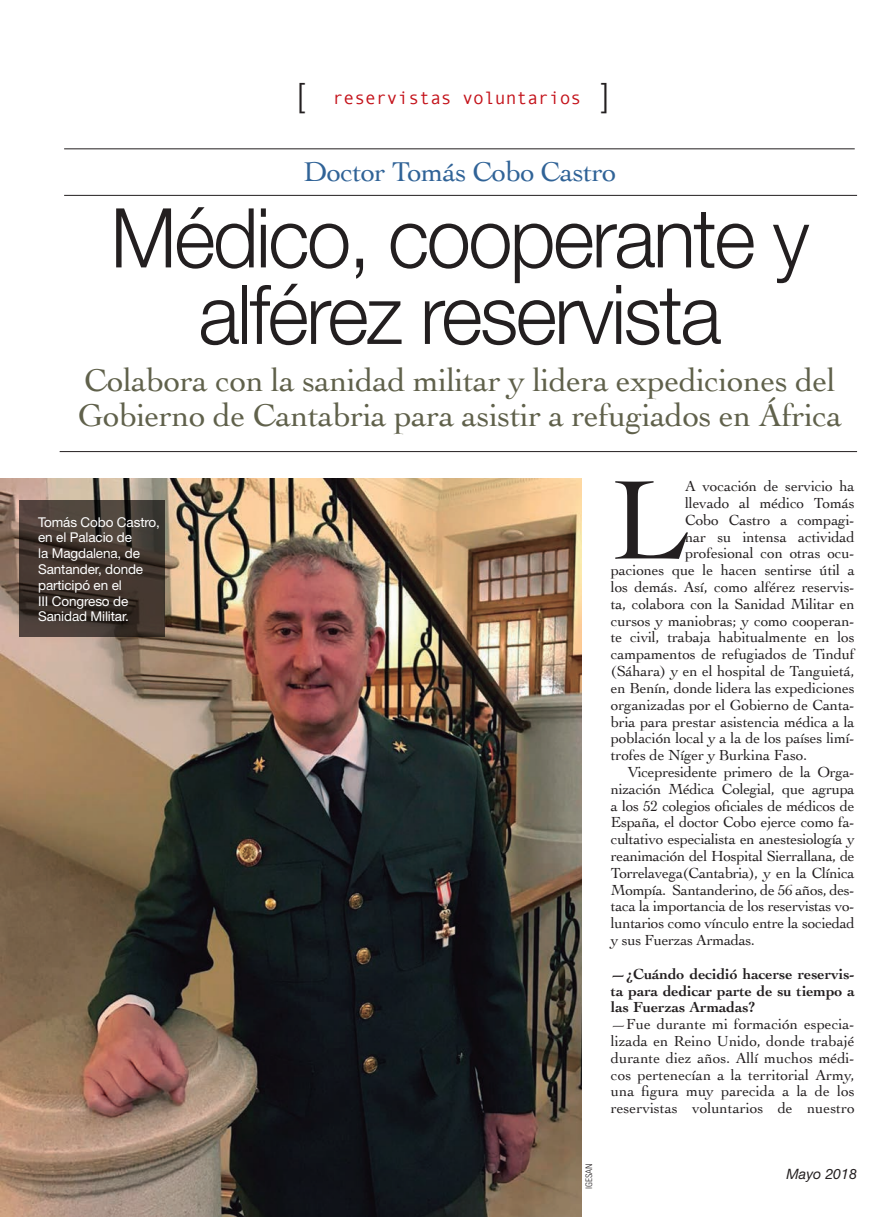
<style>
.page{position:relative;width:893px;height:1217px;background:#fff}
.page>*{position:absolute;margin:0;border:0;box-sizing:border-box;transform-origin:0 0}
.t1{font:118.05px "Cochin";color:#231f20}
.t2{font:300 82.5px/76.5px "Helvetica Neue";letter-spacing:-.03em;color:#231f20;text-align:center;scale:.96 1}
.t3{font:33px/34.5px "Cochin";letter-spacing:-.01em;color:#60614b}
.t4{font:300 33px "Helvetica Neue";color:#231f20}
.t5{font:28.5px "Cochin";letter-spacing:-.02em;color:#306397}
.t6{font:18px "Monotypecom";color:#c4121a}
.t7{font:15.3px/16.8px "Cochin";letter-spacing:-.01em;color:#231f20;text-align:justify}
.t8{font:700 15.3px/16.8px "Cochin";color:#231f20;text-align:justify}
.t9{font:italic 14.25px "Helvetica Neue";color:#231f20}
.t10{font:13.5px/15.8px "Helvetica Neue";letter-spacing:-.01em;color:#fff}
.t11{font:300 condensed 9px "Univers";letter-spacing:-.005em;color:#231f20}
.s1{font-family:"Helvetica Neue";font-weight:300;font-size:33px;color:#231f20}
</style>
<div class="page">
<hr style="left:64px;top:195px;width:793px;height:1px;background:#231f20">
<hr style="left:60px;top:451px;width:797px;height:1px;background:#231f20">
<hr style="left:64px;top:148px;width:791px;height:1px;background:#231f20">
<img style="left:0;top:478px;width:581px;height:738px">
<svg style="left:20px;top:500px;width:145px;height:136px;background:#3f352e"></svg>
<h3 class="t4" style="left:297px;top:75px;width:9px">[</h3>
<p class="t6" style="left:333px;top:87px;width:278px">reservistas voluntarios <span class="s1">]</span></p>
<h3 class="t5" style="left:304px;top:153px;width:314px">Doctor Tomás Cobo Castro</h3>
<h2 class="t2" style="left:111px;top:198px;width:729px">Médico, cooperante y alférez reservista</h2>
<h3 class="t3" style="left:78px;top:362px;width:766px">Colabora con la sanidad militar y lidera expediciones del<br>Gobierno de Cantabria para asistir a refugiados en África</h3>
<p class="t10" style="left:38px;top:513px;width:123px">Tomás Cobo Castro, en el Palacio de<br>la Magdalena, de<br>Santander, donde participó en el<br>III Congreso de<br>Sanidad Militar.</p>
<p class="t7" style="left:685px;top:477px;width:171px">A vocación de servicio ha</p>
<p class="t7" style="left:685px;top:494px;width:171px">llevado al médico Tomás</p>
<p class="t7" style="left:685px;top:510px;width:171px">Cobo Castro a compagi-</p>
<p class="t7" style="left:685px;top:527px;width:171px">nar su intensa actividad</p>
<p class="t7" style="left:685px;top:544px;width:171px">profesional con otras ocu-</p>
<p class="t7" style="left:611px;top:561px;width:245px">paciones que le hacen sentirse útil a</p>
<p class="t7" style="left:611px;top:578px;width:245px">los demás. Así, como alférez reservis-</p>
<p class="t7" style="left:611px;top:594px;width:245px">ta, colabora con la Sanidad Militar en</p>
<p class="t7" style="left:611px;top:611px;width:245px">cursos y maniobras; y como cooperan-</p>
<p class="t7" style="left:611px;top:628px;width:245px">te civil, trabaja habitualmente en los</p>
<p class="t7" style="left:611px;top:645px;width:245px">campamentos de refugiados de Tinduf</p>
<p class="t7" style="left:611px;top:662px;width:245px">(Sáhara) y en el hospital de Tanguietá,</p>
<p class="t7" style="left:611px;top:678px;width:245px">en Benín, donde lidera las expediciones</p>
<p class="t7" style="left:611px;top:695px;width:245px">organizadas por el Gobierno de Canta-</p>
<p class="t7" style="left:611px;top:712px;width:245px">bria para prestar asistencia médica a la</p>
<p class="t7" style="left:611px;top:729px;width:245px">población local y a la de los países limí-</p>
<p class="t7" style="left:611px;top:746px;width:198px">trofes de Níger y Burkina Faso.</p>
<p class="t7" style="left:628px;top:762px;width:228px">Vicepresidente primero de la Orga-</p>
<p class="t7" style="left:611px;top:779px;width:245px">nización Médica Colegial, que agrupa</p>
<p class="t7" style="left:611px;top:796px;width:245px">a los 52 colegios oficiales de médicos de</p>
<p class="t7" style="left:611px;top:813px;width:245px">España, el doctor Cobo ejerce como fa-</p>
<p class="t7" style="left:611px;top:830px;width:245px">cultativo especialista en anestesiología y</p>
<p class="t7" style="left:611px;top:846px;width:245px">reanimación del Hospital Sierrallana, de</p>
<p class="t7" style="left:611px;top:863px;width:245px">Torrelavega(Cantabria), y en la Clínica</p>
<p class="t7" style="left:611px;top:880px;width:245px">Mompía. Santanderino, de 56 años, des-</p>
<p class="t7" style="left:611px;top:897px;width:245px">taca la importancia de los reservistas vo-</p>
<p class="t7" style="left:611px;top:914px;width:245px">luntarios como vínculo entre la sociedad</p>
<p class="t7" style="left:611px;top:930px;width:146px">y sus Fuerzas Armadas.</p>
<p class="t8" style="left:611px;top:964px;width:245px">—¿Cuándo decidió hacerse reservis&shy;ta para dedicar parte de su tiempo a las Fuerzas Armadas?</p>
<p class="t7" style="left:611px;top:1014px;width:245px">—Fue durante mi formación especia&shy;lizada en Reino Unido, donde trabajé durante diez años. Allí muchos médi&shy;cos pertenecían a la territorial Army, una figura muy parecida a la de los reservistas voluntarios de nuestro</p>
<h1 class="t1" style="left:611px;top:440px;width:78px">L</h1>
<p class="t11" style="left:584px;top:1188px;width:27px;rotate:-90deg">IGESAN</p>
<p class="t9" style="left:787px;top:1164px;width:72px">Mayo 2018</p>
</div>
